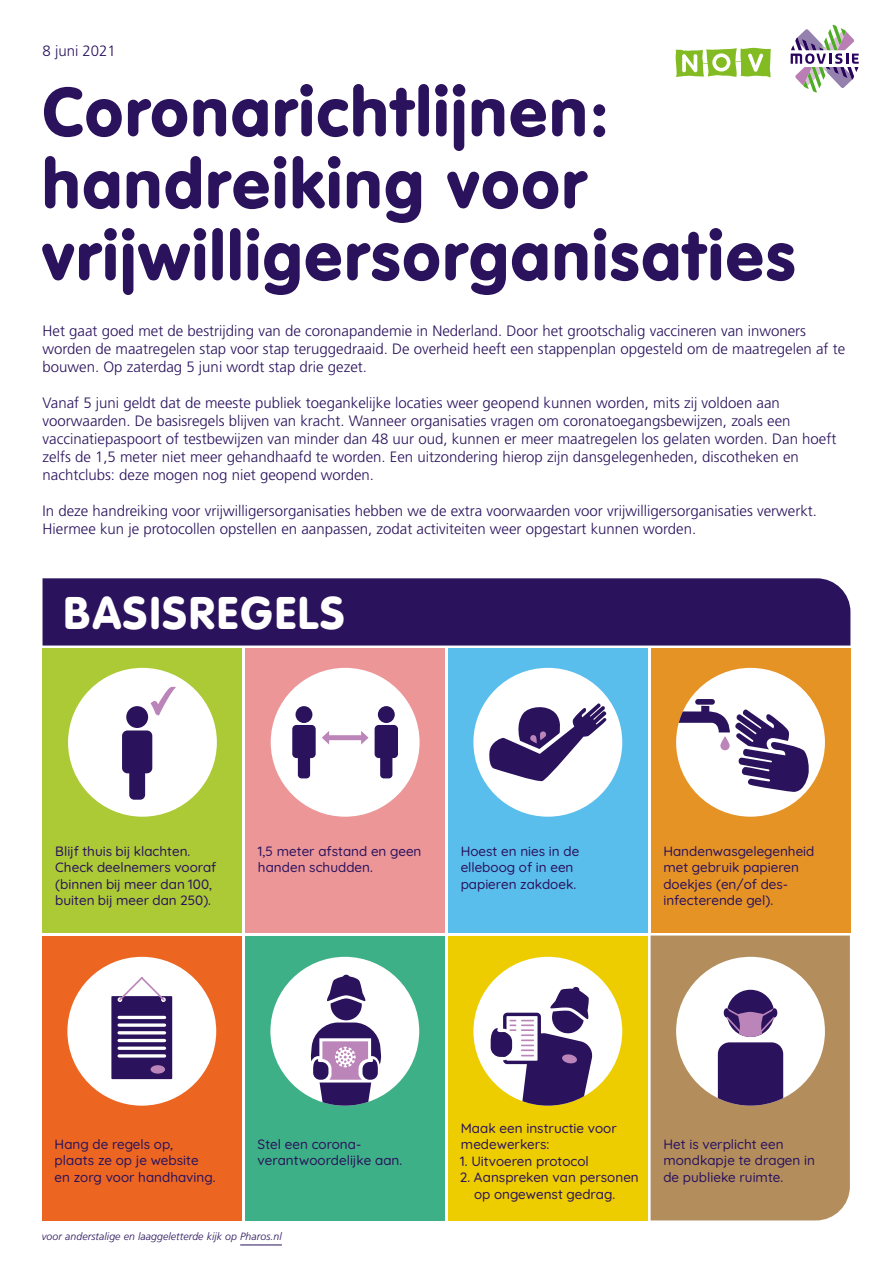
<style>
.page{position:relative;width:893px;height:1263px;background:#fff}
.page>*{position:absolute;margin:0;border:0;box-sizing:border-box;transform-origin:0 0}
.t1{font:900 67.5px/72px "VAG Rounded";letter-spacing:.04em;color:#2a125c}
.hfd_kop_in_balk{font:900 45px "VAG Rounded";letter-spacing:.05em;color:#fff}
.brood{font:300 15px/18px "Frutiger";color:#2a125c}
.basisregels{font:300 13.5px/16.5px "Quicksand";color:#2a125c}
.brood-2{font:italic 300 10.5px "Frutiger";letter-spacing:.01em;color:#2a125c}
</style>
<div class="page">
<div style="left:245px;top:648px;width:200px;height:284px;background:#ec9698"></div>
<div style="left:43px;top:648px;width:199px;height:284px;background:#acca36"></div>
<div style="left:448px;top:648px;width:200px;height:284px;background:#5abeed"></div>
<div style="left:245px;top:935px;width:200px;height:285px;background:#3db087"></div>
<div style="left:43px;top:935px;width:199px;height:285px;background:#ec6622"></div>
<div style="left:651px;top:648px;width:199px;height:284px;background:#e69326"></div>
<div style="left:448px;top:935px;width:200px;height:285px;background:#edcd00"></div>
<div style="left:651px;top:935px;width:199px;height:285px;background:#b38e5c"></div>
<svg style="left:791px;top:25px;width:68px;height:67px"></svg>
<div style="left:676px;top:957px;width:149px;height:149px;background:#fff;border-radius:50%"></div>
<div style="left:727px;top:990px;width:47px;height:47px;background:#2a125c;border-radius:50%"></div>
<svg style="left:718px;top:1007px;width:65px;height:99px"></svg>
<div style="left:772px;top:1008px;width:5px;height:9px;background:#2a125c;border-radius:50%"></div>
<div style="left:43px;top:578px;width:807px;height:67px;background:#2a125c"></div>
<hr style="left:240px;top:1245px;width:42px;height:1px;background:#2a125c">
<div style="left:271px;top:668px;width:149px;height:149px;background:#fff;border-radius:50%"></div>
<div style="left:378px;top:706px;width:17px;height:17px;background:#2a125c;border-radius:50%"></div>
<div style="left:375px;top:725px;width:23px;height:33px;background:#2a125c;border-radius:4px"></div>
<div style="left:380px;top:749px;width:12px;height:29px;background:#2a125c;border-radius:4px"></div>
<div style="left:296px;top:706px;width:16px;height:17px;background:#2a125c;border-radius:50%"></div>
<div style="left:292px;top:725px;width:24px;height:33px;background:#2a125c;border-radius:4px"></div>
<div style="left:298px;top:749px;width:12px;height:29px;background:#2a125c;border-radius:4px"></div>
<div style="left:328px;top:735px;width:35px;height:5px;background:#bb85ba"></div>
<svg style="left:322px;top:731px;width:7px;height:13px"></svg>
<svg style="left:361px;top:731px;width:8px;height:13px"></svg>
<div style="left:68px;top:668px;width:149px;height:149px;background:#fff;border-radius:50%"></div>
<div style="left:126px;top:706px;width:22px;height:22px;background:#2a125c;border-radius:50%"></div>
<div style="left:122px;top:730px;width:30px;height:43px;background:#2a125c;border-radius:5px"></div>
<div style="left:129px;top:762px;width:16px;height:38px;background:#2a125c;border-radius:5px"></div>
<svg style="left:150px;top:686px;width:26px;height:29px"></svg>
<div style="left:473px;top:957px;width:149px;height:149px;background:#fff;border-radius:50%"></div>
<svg style="left:491px;top:986px;width:102px;height:120px"></svg>
<div style="left:473px;top:668px;width:149px;height:149px;background:#fff;border-radius:50%"></div>
<svg style="left:489px;top:703px;width:118px;height:79px"></svg>
<div style="left:676px;top:668px;width:149px;height:149px;background:#fff;border-radius:50%"></div>
<svg style="left:676px;top:706px;width:134px;height:86px"></svg>
<div style="left:695px;top:699px;width:20px;height:6px;background:#2a125c;border-radius:3px"></div>
<svg style="left:720px;top:736px;width:10px;height:14px"></svg>
<div style="left:270px;top:957px;width:149px;height:149px;background:#fff;border-radius:50%"></div>
<svg style="left:311px;top:975px;width:70px;height:131px"></svg>
<div style="left:67px;top:957px;width:149px;height:149px;background:#fff;border-radius:50%"></div>
<div style="left:111px;top:996px;width:61px;height:83px;background:#2a125c"></div>
<hr style="left:119px;top:1016px;width:46px;height:3px;background:#fff">
<svg style="left:119px;top:1023px;width:46px;height:4px"></svg>
<hr style="left:119px;top:1031px;width:46px;height:3px;background:#fff">
<hr style="left:119px;top:1039px;width:46px;height:3px;background:#fff">
<svg style="left:119px;top:1046px;width:46px;height:4px"></svg>
<hr style="left:119px;top:1054px;width:46px;height:3px;background:#fff">
<div style="left:151px;top:1065px;width:14px;height:8px;background:#bb85ba;border-radius:50%"></div>
<svg style="left:117px;top:977px;width:49px;height:25px"></svg>
<svg style="left:676px;top:48px;width:95px;height:30px"></svg>
<p class="brood" style="left:43px;top:41px;width:75px">8 juni 2021</p>
<p class="t1" style="left:43px;top:75px;width:754px">Coronarichtlijnen: handreiking voor vrijwilligersorganisaties</p>
<p class="brood" style="left:43px;top:322px;width:804px">Het gaat goed met de bestrijding van de coronapandemie in Nederland. Door het grootschalig vaccineren van inwoners worden de maatregelen stap voor stap teruggedraaid. De overheid heeft een stappenplan opgesteld om de maatregelen af te bouwen. Op zaterdag 5 juni wordt stap drie gezet.</p>
<p class="brood" style="left:43px;top:394px;width:795px">Vanaf 5 juni geldt dat de meeste publiek toegankelijke locaties weer geopend kunnen worden, mits zij voldoen aan voorwaarden. De basisregels blijven van kracht. Wanneer organisaties vragen om coronatoegangsbewijzen, zoals een vaccinatiepaspoort of testbewijzen van minder dan 48 uur oud, kunnen er meer maatregelen los gelaten worden. Dan hoeft zelfs de 1,5 meter niet meer gehandhaafd te worden. Een uitzondering hierop zijn dansgelegenheden, discotheken en nachtclubs: deze mogen nog niet geopend worden.</p>
<p class="brood" style="left:43px;top:502px;width:776px">In deze handreiking voor vrijwilligersorganisaties hebben we de extra voorwaarden voor vrijwilligersorganisaties verwerkt.<br>Hiermee kun je protocollen opstellen en aanpassen, zodat activiteiten weer opgestart kunnen worden.</p>
<p class="hfd_kop_in_balk" style="left:64px;top:586px;width:282px">BASISREGELS</p>
<p class="basisregels" style="left:55px;top:841px;width:163px">Blijf thuis bij klachten.<br>Check deelnemers vooraf (binnen bij meer dan 100, buiten bij meer dan 250).</p>
<p class="basisregels" style="left:258px;top:841px;width:165px">1,5 meter afstand en geen handen schudden.</p>
<p class="basisregels" style="left:461px;top:841px;width:120px">Hoest en nies in de elleboog of in een papieren zakdoek.</p>
<p class="basisregels" style="left:663px;top:841px;width:153px">Handenwasgelegenheid met gebruik papieren doekjes (en/of des&shy;infecterende gel).</p>
<p class="basisregels" style="left:55px;top:1134px;width:162px">Hang de regels op, plaats ze op je website en zorg voor handhaving.</p>
<p class="basisregels" style="left:461px;top:1118px;width:158px">Maak een instructie voor medewerkers:</p>
<p class="basisregels" style="left:460px;top:1151px;width:130px">1. Uitvoeren protocol</p>
<p class="basisregels" style="left:474px;top:1167px;width:166px;text-indent:-14px">2. Aanspreken van personen op ongewenst gedrag.</p>
<p class="basisregels" style="left:258px;top:1134px;width:146px">Stel een corona&shy;verantwoordelijke aan.</p>
<p class="basisregels" style="left:663px;top:1134px;width:153px">Het is verplicht een mondkapje te dragen in de publieke ruimte.</p>
<p class="brood-2" style="left:42px;top:1231px;width:241px">voor anderstalige en laaggeletterde kijk op Pharos.nl</p>
</div>
